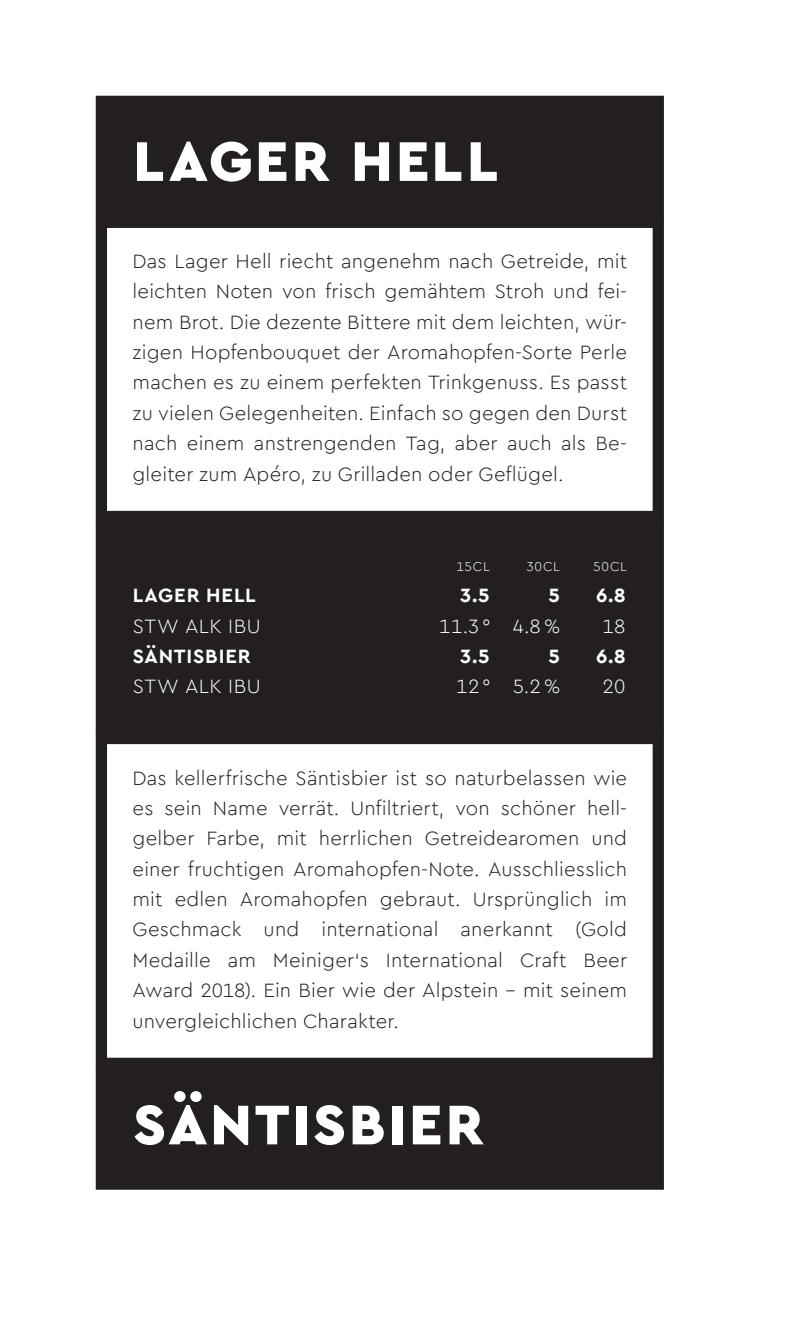
<style>
.page{position:relative;width:798px;height:1340px;background:#fff}
.page>*{position:absolute;margin:0;border:0;box-sizing:border-box;transform-origin:0 0}
.Titel_unten{font:900 58.5px "Cera PRO";letter-spacing:.05em;color:#fff}
.Titel_oben{font:900 58.5px "Cera PRO";letter-spacing:.05em;color:#fff}
.Bierbeschrieb__POS{font:300 20.25px/30.4px "Cera PRO";letter-spacing:.01em;color:#231f20;text-align:justify}
.STW_ALK_IBU__POS{font:300 20.25px "Cera PRO";letter-spacing:.025em;color:#fff}
.Biertitel__POS{font:700 20.25px "Cera PRO";letter-spacing:.04em;color:#fff}
.Menge__POS{font:300 13.5px "Cera PRO";letter-spacing:.045em;color:#fff}
</style>
<div class="page">
<div style="left:101px;top:527px;width:557px;height:201px;background:#231f20"></div>
<div style="left:96px;top:521px;width:567px;height:213px;border:11px solid #231f20"></div>
<div style="left:96px;top:217px;width:567px;height:305px;border:11px solid #231f20"></div>
<div style="left:96px;top:733px;width:567px;height:335px;border:11px solid #231f20"></div>
<div style="left:101px;top:101px;width:557px;height:111px;background:#231f20"></div>
<div style="left:96px;top:96px;width:567px;height:121px;border:11px solid #231f20"></div>
<div style="left:101px;top:1073px;width:557px;height:111px;background:#231f20"></div>
<div style="left:96px;top:1068px;width:567px;height:121px;border:11px solid #231f20"></div>
<p class="Titel_oben" style="left:133px;top:122px;width:366px">LAGER HELL</p>
<p class="Bierbeschrieb__POS" style="left:132px;top:245px;width:496px">Das Lager Hell riecht angenehm nach Getreide, mit leichten Noten von frisch gemähtem Stroh und fei&shy;nem Brot. Die dezente Bittere mit dem leichten, wür&shy;zigen Hopfenbouquet der Aromahopfen-Sorte Perle machen es zu einem perfekten Trinkgenuss. Es passt zu vielen Gelegenheiten. Einfach so gegen den Durst nach einem anstrengenden Tag, aber auch als Be&shy;gleiter zum Apéro, zu Grilladen oder Geflügel.</p>
<p class="Menge__POS" style="left:456px;top:557px;width:35px">15CL</p>
<p class="Menge__POS" style="left:526px;top:557px;width:35px">30CL</p>
<p class="Menge__POS" style="left:593px;top:557px;width:35px">50CL</p>
<p class="Biertitel__POS" style="left:133px;top:582px;width:125px">LAGER HELL</p>
<p class="Biertitel__POS" style="left:460px;top:582px;width:31px">3.5</p>
<p class="Biertitel__POS" style="left:548px;top:582px;width:13px">5</p>
<p class="Biertitel__POS" style="left:596px;top:582px;width:31px">6.8</p>
<p class="STW_ALK_IBU__POS" style="left:133px;top:612px;width:129px">STW ALK IBU</p>
<p class="STW_ALK_IBU__POS" style="left:439px;top:612px;width:122px">11.3 ° 4.8 %</p>
<p class="STW_ALK_IBU__POS" style="left:602px;top:612px;width:25px">18</p>
<p class="Biertitel__POS" style="left:133px;top:642px;width:120px">SÄNTISBIER</p>
<p class="Biertitel__POS" style="left:460px;top:642px;width:31px">3.5</p>
<p class="Biertitel__POS" style="left:548px;top:642px;width:13px">5</p>
<p class="Biertitel__POS" style="left:596px;top:642px;width:31px">6.8</p>
<p class="STW_ALK_IBU__POS" style="left:133px;top:673px;width:129px">STW ALK IBU</p>
<p class="STW_ALK_IBU__POS" style="left:456px;top:673px;width:105px">12 ° 5.2 %</p>
<p class="STW_ALK_IBU__POS" style="left:602px;top:673px;width:25px">20</p>
<p class="Bierbeschrieb__POS" style="left:132px;top:761px;width:496px">Das kellerfrische Säntisbier ist so naturbelassen wie es sein Name verrät. Unfiltriert, von schöner hell&shy;gelber Farbe, mit herrlichen Getreidearomen und einer fruchtigen Aromahopfen-Note. Ausschliesslich mit edlen Aromahopfen gebraut. Ursprünglich im Geschmack und international anerkannt (Gold Medaille am Meiniger‘s International Craft Beer Award 2018). Ein Bier wie der Alpstein – mit seinem unvergleichlichen Charakter.</p>
<p class="Titel_unten" style="left:133px;top:1085px;width:352px">SÄNTISBIER</p>
</div>
